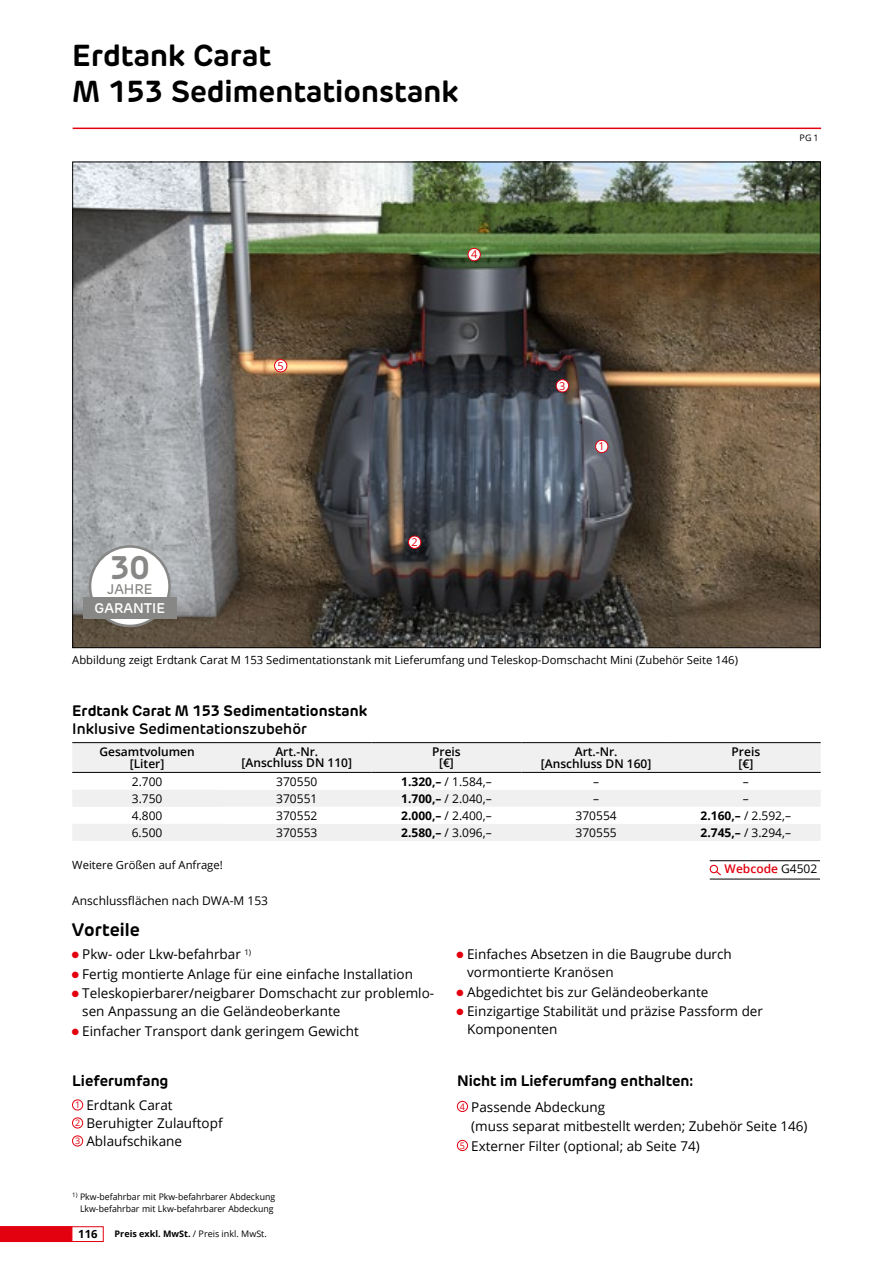
<style>
.page{position:relative;width:893px;height:1263px;background:#fff}
.page>*{position:absolute;margin:0;border:0;box-sizing:border-box;transform-origin:0 0}
.t1{font:700 32.25px "New Rubrik Edge";color:#878786}
.t2{font:700 30px/36px "New Rubrik Edge";color:#000}
.t3{font:700 18px "New Rubrik Edge";color:#000}
.t4{font:700 15px "New Rubrik Edge";color:#000}
.t5{font:600 15px "New Rubrik Edge";color:#000}
.t6{font:600 13.8px "New Rubrik Edge";color:#fff}
.t7{font:500 13.8px "New Rubrik Edge";color:#878786}
.t8{font:13.5px/18px "Open Sans";color:#000}
.t9{font:12px "Open Sans";color:#000}
.t10{font:600 12px/11.2px "Open Sans";color:#000;text-align:center}
.t11{font:600 12px "Open Sans";color:#e3000f}
.t12{font:11.25px "Open Sans";color:#000}
.t13{font:700 11.25px "Open Sans";color:#000}
.t14{font:10.95px "Open Sans";color:#e3000f}
.t15{font:9px/12px "Open Sans";color:#000;text-align:right}
.s1{font-weight:700}
.s2{color:#e3000f}
.s3{font-weight:400;color:#000}
</style>
<div class="page">
<svg style="left:0;top:1226px;width:104px;height:16px"></svg>
<img style="left:74px;top:164px;width:745px;height:482px">
<div style="left:408px;top:536px;width:13px;height:12px;background:#fff;border-radius:50%"></div>
<div style="left:408px;top:536px;width:13px;height:13px;border:1px solid #e3000f;border-radius:50%"></div>
<div style="left:556px;top:380px;width:13px;height:12px;background:#fff;border-radius:50%"></div>
<div style="left:556px;top:379px;width:13px;height:13px;border:1px solid #e3000f;border-radius:50%"></div>
<div style="left:468px;top:248px;width:12px;height:13px;background:#fff;border-radius:50%"></div>
<div style="left:468px;top:248px;width:13px;height:13px;border:1px solid #e3000f;border-radius:50%"></div>
<div style="left:596px;top:440px;width:12px;height:13px;background:#fff;border-radius:50%"></div>
<div style="left:595px;top:440px;width:13px;height:13px;border:1px solid #e3000f;border-radius:50%"></div>
<div style="left:72px;top:743px;width:749px;height:29px;background:#f0f0f0"></div>
<svg style="left:72px;top:790px;width:749px;height:51px"></svg>
<hr style="left:72px;top:742px;width:150px;height:1px;background:#000">
<hr style="left:222px;top:742px;width:150px;height:1px;background:#000">
<hr style="left:372px;top:742px;width:149px;height:1px;background:#000">
<hr style="left:521px;top:742px;width:150px;height:1px;background:#000">
<hr style="left:671px;top:742px;width:150px;height:1px;background:#000">
<hr style="left:72px;top:772px;width:150px;height:1px;background:#000">
<hr style="left:222px;top:772px;width:150px;height:1px;background:#000">
<hr style="left:372px;top:772px;width:149px;height:1px;background:#000">
<hr style="left:521px;top:772px;width:150px;height:1px;background:#000">
<hr style="left:671px;top:772px;width:150px;height:1px;background:#000">
<hr style="left:710px;top:860px;width:110px;height:1px;background:#000">
<hr style="left:710px;top:879px;width:110px;height:1px;background:#000">
<div style="left:710px;top:865px;width:8px;height:8px;border:1px solid #e3000f;border-radius:50%"></div>
<svg style="left:715px;top:870px;width:6px;height:6px"></svg>
<div style="left:275px;top:360px;width:12px;height:12px;background:#fff;border-radius:50%"></div>
<div style="left:274px;top:359px;width:13px;height:13px;border:1px solid #e3000f;border-radius:50%"></div>
<div style="left:72px;top:1099px;width:11px;height:11px;border:1px solid #e3000f;border-radius:50%"></div>
<div style="left:72px;top:1117px;width:11px;height:11px;border:1px solid #e3000f;border-radius:50%"></div>
<div style="left:72px;top:1135px;width:11px;height:11px;border:1px solid #e3000f;border-radius:50%"></div>
<div style="left:457px;top:1101px;width:11px;height:11px;border:1px solid #e3000f;border-radius:50%"></div>
<div style="left:457px;top:1140px;width:11px;height:11px;border:1px solid #e3000f;border-radius:50%"></div>
<hr style="left:73px;top:128px;width:748px;height:1px;background:#e3000f">
<svg style="left:89px;top:545px;width:82px;height:82px"></svg>
<div style="left:83px;top:598px;width:94px;height:21px;background:#878786"></div>
<h2 class="t2" style="left:72px;top:37px;width:388px">Erdtank Carat<br>M 153 Sedimentationstank</h2>
<p class="t15" style="left:800px;top:132px;width:20px">PG 1</p>
<h1 class="t1" style="left:110px;top:547px;width:41px">30</h1>
<p class="t7" style="left:107px;top:580px;width:47px">JAHRE</p>
<p class="t6" style="left:95px;top:600px;width:72px">GARANTIE</p>
<p class="t14" style="left:278px;top:358px;width:8px">5</p>
<p class="t14" style="left:471px;top:247px;width:8px">4</p>
<p class="t14" style="left:412px;top:535px;width:8px">2</p>
<p class="t14" style="left:559px;top:378px;width:8px">3</p>
<p class="t14" style="left:599px;top:439px;width:8px">1</p>
<p class="t12" style="left:72px;top:652px;width:667px">Abbildung zeigt Erdtank Carat M 153 Sedimentationstank mit Lieferumfang und Teleskop-Domschacht Mini (Zubehör Seite 146)</p>
<p class="t4" style="left:72px;top:701px;width:297px">Erdtank Carat M 153 Sedimentationstank</p>
<p class="t5" style="left:72px;top:719px;width:236px">Inklusive Sedimentationszubehör</p>
<p class="t10" style="left:99px;top:746px;width:97px">Gesamtvolumen [Liter]</p>
<p class="t10" style="left:242px;top:745px;width:112px">Art.-Nr.<br>[Anschluss DN 110]</p>
<p class="t10" style="left:432px;top:745px;width:30px">Preis [€]</p>
<p class="t10" style="left:541px;top:746px;width:112px">Art.-Nr.<br>[Anschluss DN 160]</p>
<p class="t10" style="left:731px;top:746px;width:30px">Preis [€]</p>
<p class="t9" style="left:132px;top:773px;width:32px">2.700</p>
<p class="t9" style="left:276px;top:773px;width:43px">370550</p>
<p class="t9" style="left:401px;top:773px;width:92px"><span class="s1">1.320,–</span> / 1.584,–</p>
<p class="t9" style="left:593px;top:773px;width:7px">–</p>
<p class="t9" style="left:743px;top:773px;width:7px">–</p>
<p class="t9" style="left:132px;top:790px;width:32px">3.750</p>
<p class="t9" style="left:276px;top:790px;width:43px">370551</p>
<p class="t9" style="left:401px;top:790px;width:92px"><span class="s1">1.700,–</span> / 2.040,–</p>
<p class="t9" style="left:593px;top:790px;width:7px">–</p>
<p class="t9" style="left:743px;top:790px;width:7px">–</p>
<p class="t9" style="left:132px;top:807px;width:32px">4.800</p>
<p class="t9" style="left:276px;top:807px;width:43px">370552</p>
<p class="t9" style="left:401px;top:807px;width:92px"><span class="s1">2.000,–</span> / 2.400,–</p>
<p class="t9" style="left:576px;top:807px;width:43px">370554</p>
<p class="t9" style="left:701px;top:807px;width:92px"><span class="s1">2.160,–</span> / 2.592,–</p>
<p class="t9" style="left:132px;top:824px;width:32px">6.500</p>
<p class="t9" style="left:276px;top:824px;width:43px">370553</p>
<p class="t9" style="left:401px;top:824px;width:92px"><span class="s1">2.580,–</span> / 3.096,–</p>
<p class="t9" style="left:576px;top:824px;width:43px">370555</p>
<p class="t9" style="left:701px;top:824px;width:92px"><span class="s1">2.745,–</span> / 3.294,–</p>
<p class="t12" style="left:72px;top:857px;width:152px">Weitere Größen auf Anfrage!</p>
<p class="t9" style="left:72px;top:892px;width:197px">Anschlussflächen nach DWA-M 153</p>
<h3 class="t3" style="left:72px;top:918px;width:70px">Vorteile</h3>
<p class="t8" style="left:72px;top:945px;width:181px"><span class="s2">●</span> Pkw- oder Lkw-befahrbar <sup>1)</sup></p>
<p class="t8" style="left:72px;top:964px;width:343px"><span class="s2">●</span> Fertig montierte Anlage für eine einfache Installation</p>
<p class="t8" style="left:82px;top:984px;width:353px;text-indent:-11px"><span class="s2">●</span> Teleskopierbarer/neigbarer Domschacht zur problemlo&shy;sen Anpassung an die Geländeoberkante</p>
<p class="t8" style="left:72px;top:1021px;width:289px"><span class="s2">●</span> Einfacher Transport dank geringem Gewicht</p>
<p class="t4" style="left:72px;top:1071px;width:98px">Lieferumfang</p>
<p class="t8" style="left:75px;top:1096px;width:149px"><sup>1</sup> Erdtank Carat<br><sup>2</sup> Beruhigter Zulauftopf<br><sup>3</sup> Ablaufschikane</p>
<p class="t15" style="left:72px;top:1190px;width:204px"><sup>1)</sup> Pkw-befahrbar mit Pkw-befahrbarer Abdeckung<br>Lkw-befahrbar mit Lkw-befahrbarer Abdeckung</p>
<p class="t13" style="left:78px;top:1226px;width:21px">116</p>
<p class="t15" style="left:115px;top:1228px;width:154px"><span class="s1">Preis exkl. MwSt.</span> / Preis inkl. MwSt.</p>
<p class="t11" style="left:725px;top:861px;width:94px">Webcode <span class="s3">G4502</span></p>
<p class="t8" style="left:467px;top:945px;width:266px;text-indent:-11px"><span class="s2">●</span> Einfaches Absetzen in die Baugrube durch vormontierte Kranösen</p>
<p class="t8" style="left:456px;top:982px;width:253px"><span class="s2">●</span> Abgedichtet bis zur Geländeoberkante</p>
<p class="t8" style="left:467px;top:1002px;width:297px;text-indent:-11px"><span class="s2">●</span> Einzigartige Stabilität und präzise Passform der<br>Komponenten</p>
<p class="t4" style="left:457px;top:1071px;width:238px">Nicht im Lieferumfang enthalten:</p>
<p class="t8" style="left:460px;top:1097px;width:147px"><sup>4</sup> Passende Abdeckung</p>
<p class="t8" style="left:471px;top:1117px;width:338px">(muss separat mitbestellt werden; Zubehör Seite 146)</p>
<p class="t8" style="left:460px;top:1136px;width:241px"><sup>5</sup> Externer Filter (optional; ab Seite 74)</p>
</div>
